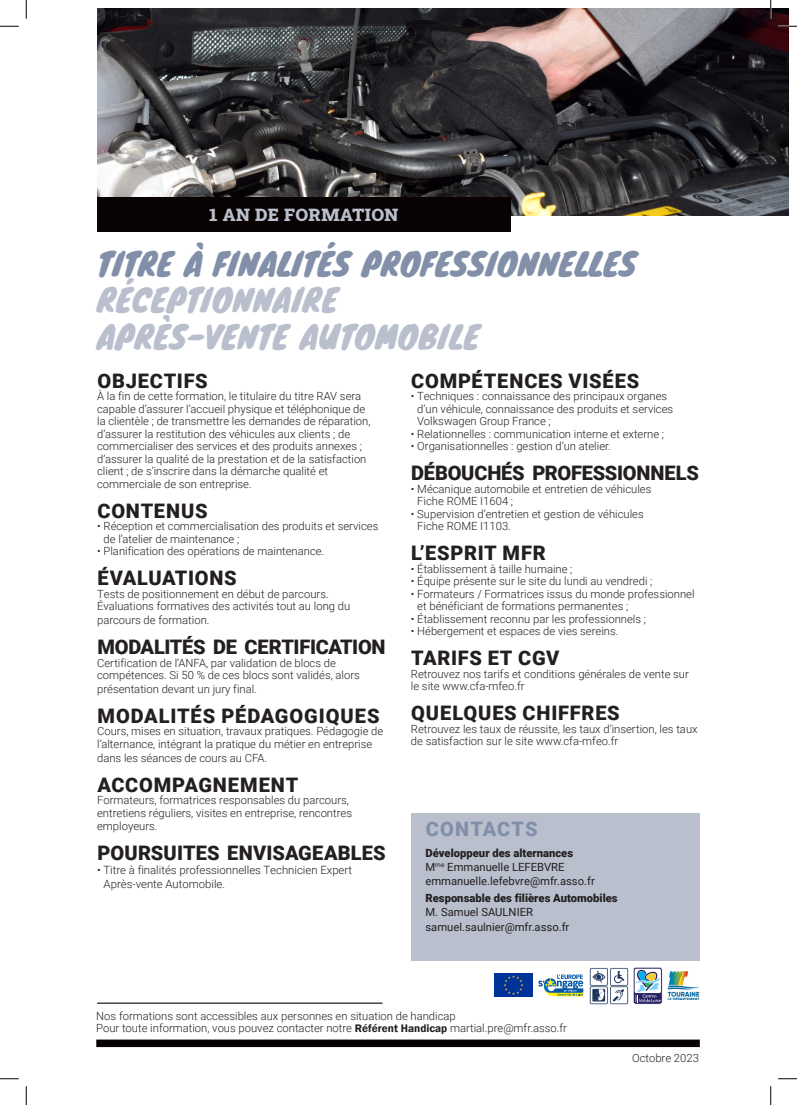
<style>
.page{position:relative;width:797px;height:1105px;background:#fff}
.page>*{position:absolute;margin:0;border:0;box-sizing:border-box;transform-origin:0 0}
.t1{font:31.25px "Knewave";letter-spacing:.01em;color:#b9bfcd}
.t2{font:31.25px "Knewave";color:#8190a8}
.texte_a_puce{font:900 20px "Roboto";letter-spacing:.03em;color:#231f20}
.texte_a_puce-2{font:900 20px "Roboto";letter-spacing:-.015em;color:#231f20}
.texte_a_puce-3{font:900 20px "Roboto";letter-spacing:.01em;color:#231f20}
.texte_a_puce-4{font:900 20px "Roboto";letter-spacing:-.01em;color:#231f20}
.t3{font:900 20px "Roboto";letter-spacing:.055em;color:#8190a8}
.t4{font:900 17.5px "Roboto Slab";letter-spacing:.02em;color:#b9bfcd}
.texte_a_puce-5{font:300 11.38px/13.9px "Roboto";color:#231f20}
.texte_a_puce-6{font:300 11.25px/12.5px "Roboto";color:#231f20}
.texte_a_puce-7{font:11.25px "Roboto";color:#231f20}
.texte_a_puce-8{font:900 11.25px "Roboto";color:#231f20}
.s1{font-family:"Franklin Gothic";font-weight:600}
</style>
<div class="page">
<img style="left:97px;top:9px;width:691px;height:207px">
<div style="left:97px;top:197px;width:414px;height:35px;background:#080302"></div>
<div style="left:96px;top:1039px;width:603px;height:8px;background:#080302"></div>
<div style="left:411px;top:813px;width:288px;height:148px;background:#b9bfcd"></div>
<hr style="left:97px;top:1002px;width:285px;height:2px;background:#231f20">
<svg style="left:538px;top:974px;width:45px;height:22px"></svg>
<svg style="left:633px;top:967px;width:29px;height:37px"></svg>
<img style="left:667px;top:971px;width:32px;height:29px">
<img style="left:495px;top:973px;width:37px;height:23px">
<img style="left:589px;top:967px;width:40px;height:37px">
<svg style="left:0;top:25px;width:19px;height:2px"></svg>
<svg style="left:778px;top:25px;width:19px;height:2px"></svg>
<svg style="left:0;top:1078px;width:19px;height:1px"></svg>
<svg style="left:778px;top:1078px;width:19px;height:1px"></svg>
<svg style="left:25px;top:0;width:2px;height:19px"></svg>
<svg style="left:25px;top:1086px;width:2px;height:19px"></svg>
<svg style="left:770px;top:0;width:1px;height:19px"></svg>
<svg style="left:770px;top:1086px;width:1px;height:19px"></svg>
<p class="t4" style="left:209px;top:203px;width:190px">1 AN DE FORMATION</p>
<p class="t2" style="left:97px;top:239px;width:540px">TITRE À FINALITÉS PROFESSIONNELLES</p>
<p class="t1" style="left:97px;top:275px;width:242px">RÉCEPTIONNAIRE</p>
<p class="t1" style="left:97px;top:312px;width:384px">APRÈS-VENTE AUTOMOBILE</p>
<p class="texte_a_puce" style="left:97px;top:367px;width:112px">OBJECTIFS</p>
<p class="texte_a_puce-6" style="left:97px;top:390px;width:275px">À la fin de cette formation, le titulaire du titre RAV sera capable d’assurer l’accueil physique et téléphonique de la clientèle ; de transmettre les demandes de réparation, d’assurer la restitution des véhicules aux clients ; de commercialiser des services et des produits annexes ; d’assurer la qualité de la prestation et de la satisfaction client ; de s’inscrire dans la démarche qualité et commerciale de son entreprise.</p>
<p class="texte_a_puce" style="left:97px;top:497px;width:112px">CONTENUS</p>
<p class="texte_a_puce-6" style="left:103px;top:520px;width:276px;text-indent:-6px">• Réception et commercialisation des produits et services de l’atelier de maintenance ;</p>
<p class="texte_a_puce-6" style="left:97px;top:545px;width:229px">• Planification des opérations de maintenance.</p>
<p class="texte_a_puce" style="left:97px;top:564px;width:141px">ÉVALUATIONS</p>
<p class="texte_a_puce-6" style="left:97px;top:587px;width:255px">Tests de positionnement en début de parcours.<br>Évaluations formatives des activités tout au long du</p>
<p class="texte_a_puce-6" style="left:97px;top:613px;width:114px">parcours de formation.</p>
<p class="texte_a_puce-2" style="left:97px;top:633px;width:290px">MODALITÉS DE CERTIFICATION</p>
<p class="texte_a_puce-6" style="left:97px;top:656px;width:240px">Certification de l’ANFA, par validation de blocs de</p>
<p class="texte_a_puce-6" style="left:97px;top:668px;width:264px">compétences. Si 50 % de ces blocs sont validés, alors</p>
<p class="texte_a_puce-6" style="left:97px;top:682px;width:161px">présentation devant un jury final.</p>
<p class="texte_a_puce" style="left:97px;top:702px;width:283px">MODALITÉS PÉDAGOGIQUES</p>
<p class="texte_a_puce-6" style="left:97px;top:725px;width:288px">Cours, mises en situation, travaux pratiques. Pédagogie de l’alternance, intégrant la pratique du métier en entreprise</p>
<p class="texte_a_puce-6" style="left:97px;top:751px;width:172px">dans les séances de cours au CFA.</p>
<p class="texte_a_puce" style="left:97px;top:770px;width:202px">ACCOMPAGNEMENT</p>
<p class="texte_a_puce-6" style="left:97px;top:793px;width:253px">Formateurs, formatrices responsables du parcours,</p>
<p class="texte_a_puce-6" style="left:97px;top:805px;width:256px;line-height:13.8px">entretiens réguliers, visites en entreprise, rencontres employeurs.</p>
<p class="texte_a_puce-3" style="left:97px;top:839px;width:290px">POURSUITES ENVISAGEABLES</p>
<p class="texte_a_puce-5" style="left:104px;top:863px;width:250px;text-indent:-6px">• Titre à finalités professionnelles Technicien Expert<br>Après-vente Automobile.</p>
<p class="texte_a_puce" style="left:411px;top:367px;width:229px">COMPÉTENCES VISÉES</p>
<p class="texte_a_puce-6" style="left:417px;top:390px;width:257px;text-indent:-6px">• Techniques : connaissance des principaux organes d’un véhicule, connaissance des produits et services<br>Volkswagen Group France ;</p>
<p class="texte_a_puce-6" style="left:411px;top:427px;width:255px">• Relationnelles : communication interne et externe ;</p>
<p class="texte_a_puce-6" style="left:411px;top:440px;width:201px">• Organisationnelles : gestion d’un atelier.</p>
<p class="texte_a_puce-4" style="left:411px;top:459px;width:289px">DÉBOUCHÉS PROFESSIONNELS</p>
<p class="texte_a_puce-6" style="left:417px;top:482px;width:236px;text-indent:-6px">• Mécanique automobile et entretien de véhicules<br>Fiche ROME I1604 ;</p>
<p class="texte_a_puce-6" style="left:417px;top:507px;width:228px;text-indent:-6px">• Supervision d’entretien et gestion de véhicules<br>Fiche ROME I1103.</p>
<p class="texte_a_puce" style="left:411px;top:539px;width:136px">L’ESPRIT MFR</p>
<p class="texte_a_puce-6" style="left:411px;top:562px;width:163px">• Établissement à taille humaine ;</p>
<p class="texte_a_puce-6" style="left:411px;top:575px;width:243px">• Équipe présente sur le site du lundi au vendredi ;</p>
<p class="texte_a_puce-6" style="left:417px;top:587px;width:279px;text-indent:-6px">• Formateurs / Formatrices issus du monde professionnel et bénéficiant de formations permanentes ;</p>
<p class="texte_a_puce-6" style="left:411px;top:612px;width:236px">• Établissement reconnu par les professionnels ;</p>
<p class="texte_a_puce-6" style="left:411px;top:625px;width:209px">• Hébergement et espaces de vies sereins.</p>
<p class="texte_a_puce" style="left:411px;top:644px;width:149px">TARIFS ET CGV</p>
<p class="texte_a_puce-6" style="left:411px;top:667px;width:279px">Retrouvez nos tarifs et conditions générales de vente sur le site www.cfa-mfeo.fr</p>
<p class="texte_a_puce" style="left:411px;top:699px;width:210px">QUELQUES CHIFFRES</p>
<p class="texte_a_puce-6" style="left:411px;top:722px;width:288px">Retrouvez les taux de réussite, les taux d’insertion, les taux de satisfaction sur le site www.cfa-mfeo.fr</p>
<p class="t3" style="left:426px;top:815px;width:113px">CONTACTS</p>
<p class="texte_a_puce-8" style="left:425px;top:845px;width:149px">Développeur des alternances</p>
<p class="texte_a_puce-7" style="left:425px;top:859px;width:141px">M<sup>me</sup> Emmanuelle LEFEBVRE</p>
<p class="texte_a_puce-7" style="left:425px;top:873px;width:171px">emmanuelle.lefebvre@mfr.asso.fr</p>
<p class="texte_a_puce-8" style="left:425px;top:890px;width:194px">Responsable des filières Automobiles</p>
<p class="texte_a_puce-7" style="left:425px;top:904px;width:109px">M. Samuel SAULNIER</p>
<p class="texte_a_puce-7" style="left:425px;top:919px;width:145px">samuel.saulnier@mfr.asso.fr</p>
<p class="texte_a_puce-6" style="left:96px;top:1009px;width:361px">Nos formations sont accessibles aux personnes en situation de handicap</p>
<p class="texte_a_puce-6" style="left:96px;top:1022px;width:472px">Pour toute information, vous pouvez contacter notre <span class="s1">Référent Handicap</span> martial.pre@mfr.asso.fr</p>
<p class="texte_a_puce-6" style="left:632px;top:1052px;width:68px">Octobre 2023</p>
</div>
